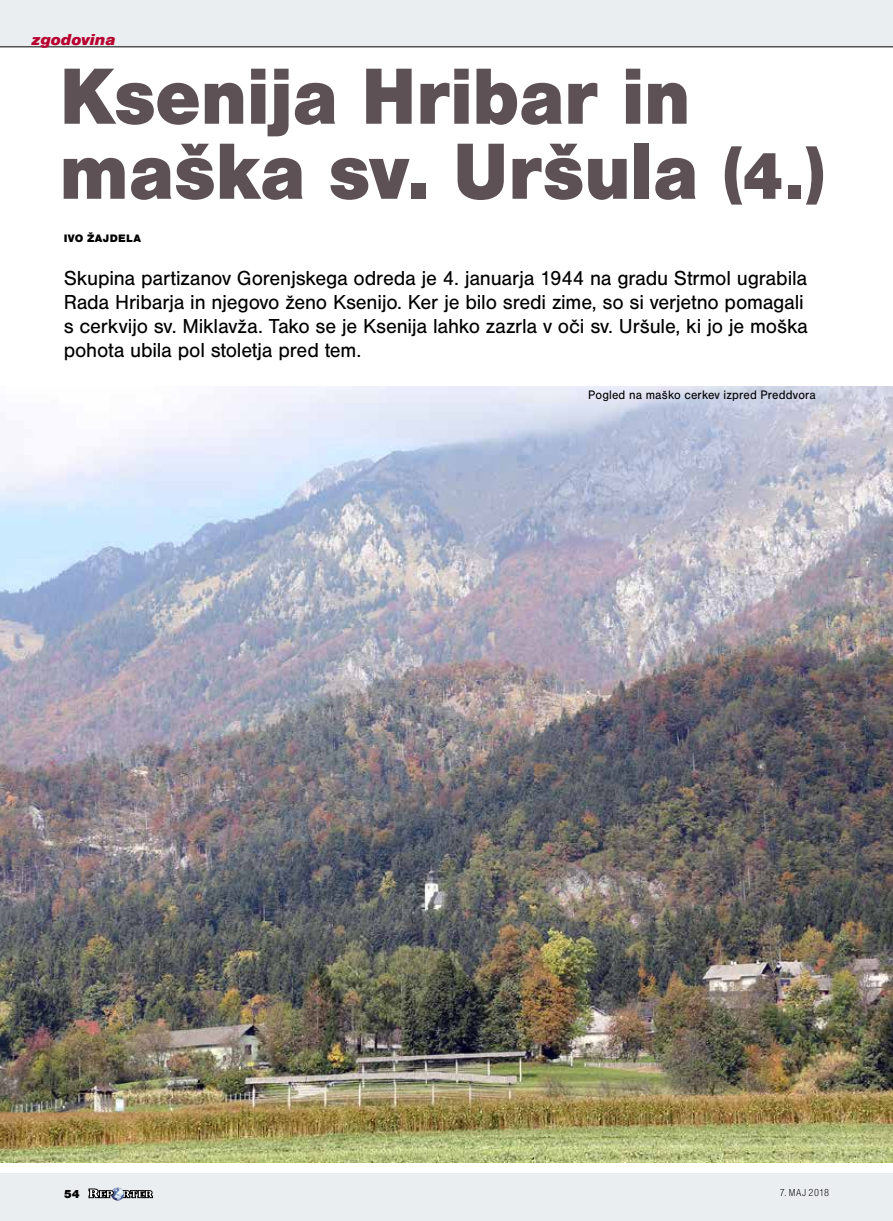
<style>
.page{position:relative;width:893px;height:1221px;background:#fff}
.page>*{position:absolute;margin:0;border:0;box-sizing:border-box;transform-origin:0 0}
.t1{font:900 82.5px/75px "Nimbus San";letter-spacing:-.005em;color:#5d5155;scale:.93 1}
.t2{font:21px/24px "Nimbus San";letter-spacing:-.01em;color:#000}
.t3{font:16.5px "Nimbus San DEE Blac Ital";color:#b70030}
.t4{font:12.75px "Nimbus San";letter-spacing:.015em;color:#000;scale:.95 1}
.t5{font:12px "Nimbus San DEE Blac";color:#000}
.t6{font:900 11.25px "Nimbus San";letter-spacing:.03em;color:#000}
.t7{font:10.5px "Nimbus San DEE Ligh Cond";letter-spacing:.04em;color:#000}
.s1{font-size:69px}
</style>
<div class="page">
<div style="left:0;top:0;width:893px;height:47px;background:#ebeef0"></div>
<hr style="left:0;top:46px;width:893px;height:1px;background:#000">
<div style="left:0;top:1172px;width:893px;height:48px;background:#ebeef0"></div>
<svg style="left:89px;top:1187px;width:64px;height:13px"></svg>
<img style="left:0;top:386px;width:893px;height:776px">
<p class="t3" style="left:32px;top:30px;width:85px">zgodovina</p>
<h1 class="t1" style="left:60px;top:59px;width:826px">Ksenija Hribar in maška sv. Uršula <span class="s1">(4.)</span></h1>
<p class="t6" style="left:64px;top:232px;width:79px">IVO ŽAJDELA</p>
<p class="t2" style="left:64px;top:266px;width:746px">Skupina partizanov Gorenjskega odreda je 4. januarja 1944 na gradu Strmol ugrabila Rada Hribarja in njegovo ženo Ksenijo. Ker je bilo sredi zime, so si verjetno pomagali s cerkvijo sv. Miklavža. Tako se je Ksenija lahko zazrla v oči sv. Uršule, ki jo je moška pohota ubila pol stoletja pred tem.</p>
<p class="t5" style="left:64px;top:1186px;width:18px">54</p>
<p class="t4" style="left:588px;top:388px;width:241px">Pogled na maško cerkev izpred Preddvora</p>
<p class="t7" style="left:780px;top:1186px;width:51px">7. MAJ 2018</p>
</div>
